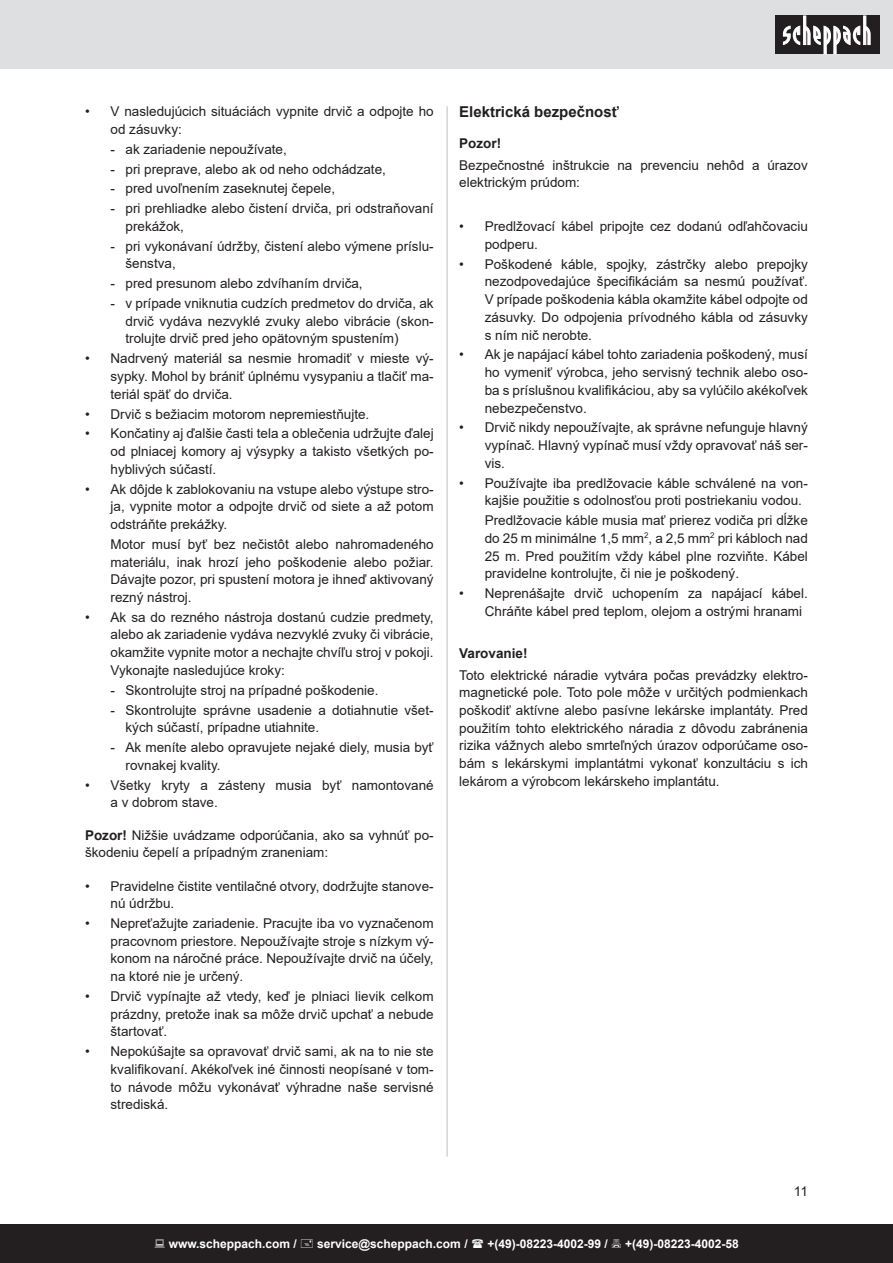
<style>
.page{position:relative;width:893px;height:1263px;background:#fff}
.page>*{position:absolute;margin:0;border:0;box-sizing:border-box;transform-origin:0 0}
.t1{font:700 15px "Arial";color:#231f20}
.t2{font:13.5px/17.7px "Arial";color:#231f20;text-align:justify}
.t3{font:700 13.5px "Arial";color:#231f20}
.t4{font:700 12px "Arial";color:#fff}
.s1{font-weight:700}
</style>
<div class="page">
<div style="left:0;top:0;width:893px;height:69px;background:#dedfe0"></div>
<div style="left:775px;top:16px;width:105px;height:38px;background:#231f20"></div>
<svg style="left:783px;top:15px;width:88px;height:39px"></svg>
<div style="left:0;top:1225px;width:893px;height:38px;background:#231f20"></div>
<hr style="left:446px;top:106px;width:2px;height:1051px;background:#c6c8ca">
<p class="t2" style="left:111px;top:103px;width:325px;text-indent:-26px">• V nasledujúcich situáciách vypnite drvič a odpojte ho od zásuvky:</p>
<p class="t2" style="left:111px;top:140px;width:178px">- ak zariadenie nepoužívate,</p>
<p class="t2" style="left:111px;top:160px;width:277px">- pri preprave, alebo ak od neho odchádzate,</p>
<p class="t2" style="left:111px;top:180px;width:226px">- pred uvoľnením zaseknutej čepele,</p>
<p class="t2" style="left:126px;top:200px;width:310px;text-indent:-15px">- pri prehliadke alebo čistení drviča, pri odstraňovaní prekážok,</p>
<p class="t2" style="left:126px;top:237px;width:310px;text-indent:-15px">- pri vykonávaní údržby, čistení alebo výmene príslu&shy;šenstva,</p>
<p class="t2" style="left:111px;top:275px;width:254px">- pred presunom alebo zdvíhaním drviča,</p>
<p class="t2" style="left:126px;top:294px;width:310px;text-indent:-15px">- v prípade vniknutia cudzích predmetov do drviča, ak drvič vydáva nezvyklé zvuky alebo vibrácie (skon&shy;trolujte drvič pred jeho opätovným spustením)</p>
<p class="t2" style="left:111px;top:350px;width:325px;text-indent:-26px">• Nadrvený materiál sa nesmie hromadiť v mieste vý&shy;sypky. Mohol by brániť úplnému vysypaniu a tlačiť ma&shy;teriál späť do drviča.</p>
<p class="t2" style="left:85px;top:405px;width:286px">• Drvič s bežiacim motorom nepremiestňujte.</p>
<p class="t2" style="left:111px;top:425px;width:325px;text-indent:-26px">• Končatiny aj ďalšie časti tela a oblečenia udržujte ďalej od plniacej komory aj výsypky a takisto všetkých po&shy;hyblivých súčastí.</p>
<p class="t2" style="left:111px;top:480px;width:325px;text-indent:-26px">• Ak dôjde k zablokovaniu na vstupe alebo výstupe stro&shy;ja, vypnite motor a odpojte drvič od siete a až potom odstráňte prekážky.</p>
<p class="t2" style="left:111px;top:535px;width:325px">Motor musí byť bez nečistôt alebo nahromadeného materiálu, inak hrozí jeho poškodenie alebo požiar.<br>Dávajte pozor, pri spustení motora je ihneď aktivovaný rezný nástroj.</p>
<p class="t2" style="left:111px;top:608px;width:325px;text-indent:-26px">• Ak sa do rezného nástroja dostanú cudzie predmety, alebo ak zariadenie vydáva nezvyklé zvuky či vibrácie, okamžite vypnite motor a nechajte chvíľu stroj v pokoji.<br>Vykonajte nasledujúce kroky:</p>
<p class="t2" style="left:111px;top:681px;width:269px">- Skontrolujte stroj na prípadné poškodenie.</p>
<p class="t2" style="left:126px;top:701px;width:310px;text-indent:-15px">- Skontrolujte správne usadenie a dotiahnutie všet&shy;kých súčastí, prípadne utiahnite.</p>
<p class="t2" style="left:126px;top:738px;width:310px;text-indent:-15px">- Ak meníte alebo opravujete nejaké diely, musia byť rovnakej kvality.</p>
<p class="t2" style="left:111px;top:776px;width:325px;text-indent:-26px">• Všetky kryty a zásteny musia byť namontované a v dobrom stave.</p>
<p class="t2" style="left:85px;top:826px;width:350px"><span class="s1">Pozor!</span> Nižšie uvádzame odporúčania, ako sa vyhnúť po&shy;škodeniu čepelí a prípadným zraneniam:</p>
<p class="t2" style="left:111px;top:877px;width:325px;text-indent:-26px">• Pravidelne čistite ventilačné otvory, dodržujte stanove&shy;nú údržbu.</p>
<p class="t2" style="left:111px;top:914px;width:325px;text-indent:-26px">• Nepreťažujte zariadenie. Pracujte iba vo vyznačenom pracovnom priestore. Nepoužívajte stroje s nízkym vý&shy;konom na náročné práce. Nepoužívajte drvič na účely, na ktoré nie je určený.</p>
<p class="t2" style="left:111px;top:987px;width:325px;text-indent:-26px">• Drvič vypínajte až vtedy, keď je plniaci lievik celkom prázdny, pretože inak sa môže drvič upchať a nebude štartovať.</p>
<p class="t2" style="left:111px;top:1043px;width:325px;text-indent:-26px">• Nepokúšajte sa opravovať drvič sami, ak na to nie ste kvalifikovaní. Akékoľvek iné činnosti neopísané v tom&shy;to návode môžu vykonávať výhradne naše servisné strediská.</p>
<p class="t1" style="left:459px;top:104px;width:161px">Elektrická bezpečnosť</p>
<p class="t3" style="left:459px;top:135px;width:43px">Pozor!</p>
<p class="t2" style="left:459px;top:156px;width:350px">Bezpečnostné inštrukcie na prevenciu nehôd a úrazov elektrickým prúdom:</p>
<p class="t2" style="left:485px;top:218px;width:325px;text-indent:-26px">• Predlžovací kábel pripojte cez dodanú odľahčovaciu podperu.</p>
<p class="t2" style="left:485px;top:255px;width:325px;text-indent:-26px">• Poškodené káble, spojky, zástrčky alebo prepojky nezodpovedajúce špecifikáciám sa nesmú používať.<br>V prípade poškodenia kábla okamžite kábel odpojte od zásuvky. Do odpojenia prívodného kábla od zásuvky s ním nič nerobte.</p>
<p class="t2" style="left:485px;top:346px;width:325px;text-indent:-26px">• Ak je napájací kábel tohto zariadenia poškodený, musí ho vymeniť výrobca, jeho servisný technik alebo oso&shy;ba s príslušnou kvalifikáciou, aby sa vylúčilo akékoľvek nebezpečenstvo.</p>
<p class="t2" style="left:485px;top:419px;width:325px;text-indent:-26px">• Drvič nikdy nepoužívajte, ak správne nefunguje hlavný vypínač. Hlavný vypínač musí vždy opravovať náš ser&shy;vis.</p>
<p class="t2" style="left:485px;top:474px;width:325px;text-indent:-26px">• Používajte iba predlžovacie káble schválené na von&shy;kajšie použitie s odolnosťou proti postriekaniu vodou.</p>
<p class="t2" style="left:485px;top:512px;width:325px">Predlžovacie káble musia mať prierez vodiča pri dĺžke do 25 m minimálne 1,5 mm<sup>2</sup>, a 2,5 mm<sup>2</sup> pri kábloch nad 25 m. Pred použitím vždy kábel plne rozviňte. Kábel pravidelne kontrolujte, či nie je poškodený.</p>
<p class="t2" style="left:485px;top:584px;width:325px;text-indent:-26px">• Neprenášajte drvič uchopením za napájací kábel.<br>Chráňte kábel pred teplom, olejom a ostrými hranami</p>
<p class="t3" style="left:459px;top:645px;width:70px">Varovanie!</p>
<p class="t2" style="left:459px;top:666px;width:350px">Toto elektrické náradie vytvára počas prevádzky elektro&shy;magnetické pole. Toto pole môže v určitých podmienkach poškodiť aktívne alebo pasívne lekárske implantáty. Pred použitím tohto elektrického náradia z dôvodu zabránenia rizika vážnych alebo smrteľných úrazov odporúčame oso&shy;bám s lekárskymi implantátmi vykonať konzultáciu s ich lekárom a výrobcom lekárskeho implantátu.</p>
<p class="t2" style="left:794px;top:1183px;width:16px">11</p>
<p class="t4" style="left:169px;top:1237px;width:130px">www.scheppach.com /</p>
<p class="t4" style="left:317px;top:1237px;width:152px">service@scheppach.com /</p>
<p class="t4" style="left:487px;top:1237px;width:122px">+(49)-08223-4002-99 /</p>
<p class="t4" style="left:625px;top:1237px;width:115px">+(49)-08223-4002-58</p>
</div>
